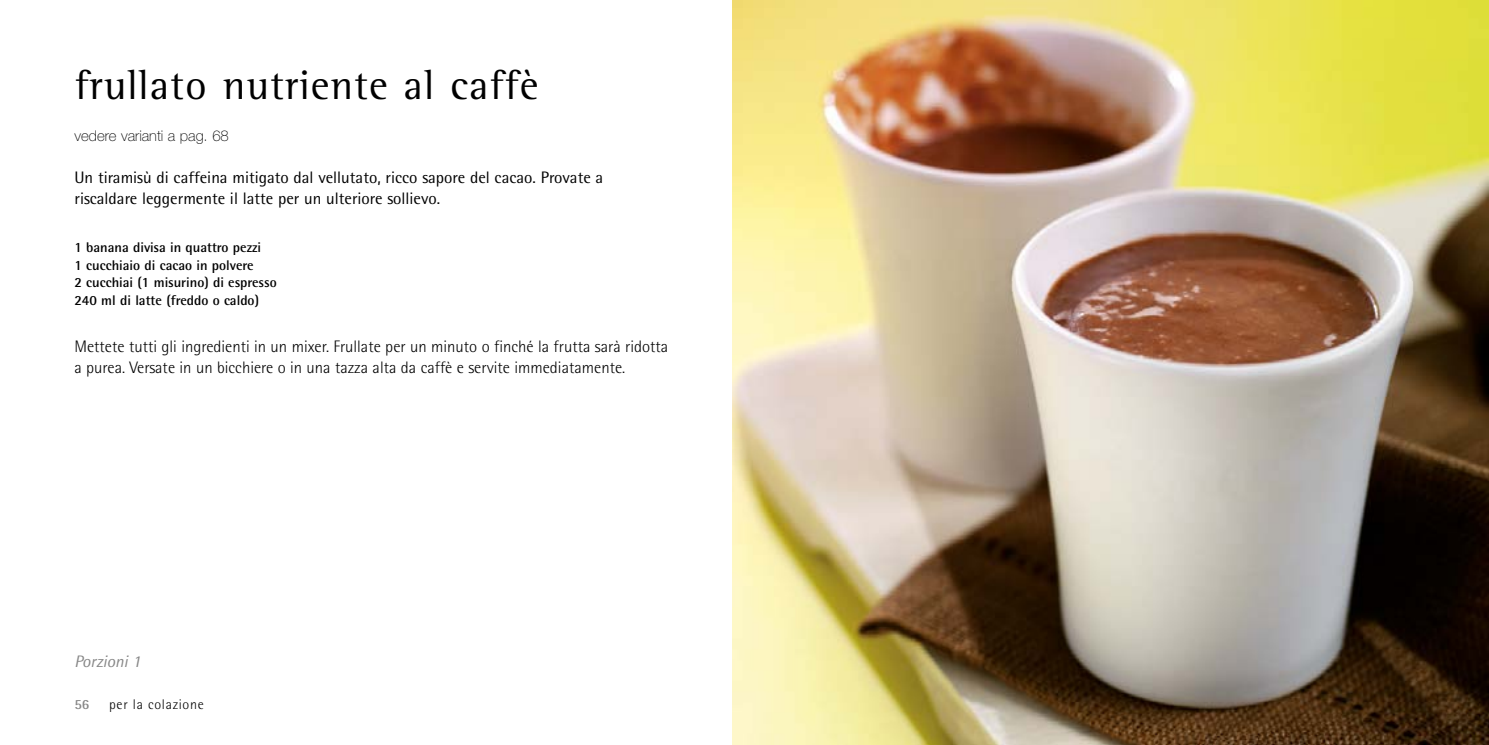
<style>
.page{position:relative;width:1489px;height:745px;background:#fff}
.page>*{position:absolute;margin:0;border:0;box-sizing:border-box;transform-origin:0 0}
.A_Head{font:42px "Rotis Semi Serif";letter-spacing:.025em;color:#000}
.Method_Text{font:300 16.62px/21px "Rotis Semi Sans";color:#000}
.Standfirst{font:16.62px/21px "Rotis Semi Sans";color:#000}
.Serving_Text{font:italic 16.62px "Rotis Semi Sans";color:#878787}
.D_Head{font:100 14.88px "Helvetica Neue";color:#000}
.Ingredients{font:700 14px "Rotis Semi Sans";color:#000}
.Running_Head_Right{font:300 14px "Rotis Semi Sans";letter-spacing:.05em;color:#000}
.Folio_Left{font:700 14px "Rotis Semi Sans";color:#878787}
</style>
<div class="page">
<img style="left:732px;top:0;width:756px;height:744px">
<p class="A_Head" style="left:74px;top:61px;width:465px">frullato nutriente al caffè</p>
<p class="D_Head" style="left:74px;top:127px;width:156px">vedere varianti a pag. 68</p>
<p class="Standfirst" style="left:74px;top:167px;width:530px">Un tiramisù di caffeina mitigato dal vellutato, ricco sapore del cacao. Provate a riscaldare leggermente il latte per un ulteriore sollievo.</p>
<p class="Ingredients" style="left:74px;top:239px;width:188px">1 banana divisa in quattro pezzi</p>
<p class="Ingredients" style="left:74px;top:256px;width:181px">1 cucchiaio di cacao in polvere</p>
<p class="Ingredients" style="left:74px;top:274px;width:204px">2 cucchiai (1 misurino) di espresso</p>
<p class="Ingredients" style="left:74px;top:291px;width:186px">240 ml di latte (freddo o caldo)</p>
<p class="Method_Text" style="left:74px;top:335px;width:595px">Mettete tutti gli ingredienti in un mixer. Frullate per un minuto o finché la frutta sarà ridotta a purea. Versate in un bicchiere o in una tazza alta da caffè e servite immediatamente.</p>
<p class="Serving_Text" style="left:74px;top:651px;width:68px">Porzioni 1</p>
<p class="Folio_Left" style="left:74px;top:695px;width:17px">56</p>
<p class="Running_Head_Right" style="left:109px;top:695px;width:96px">per la colazione</p>
</div>
